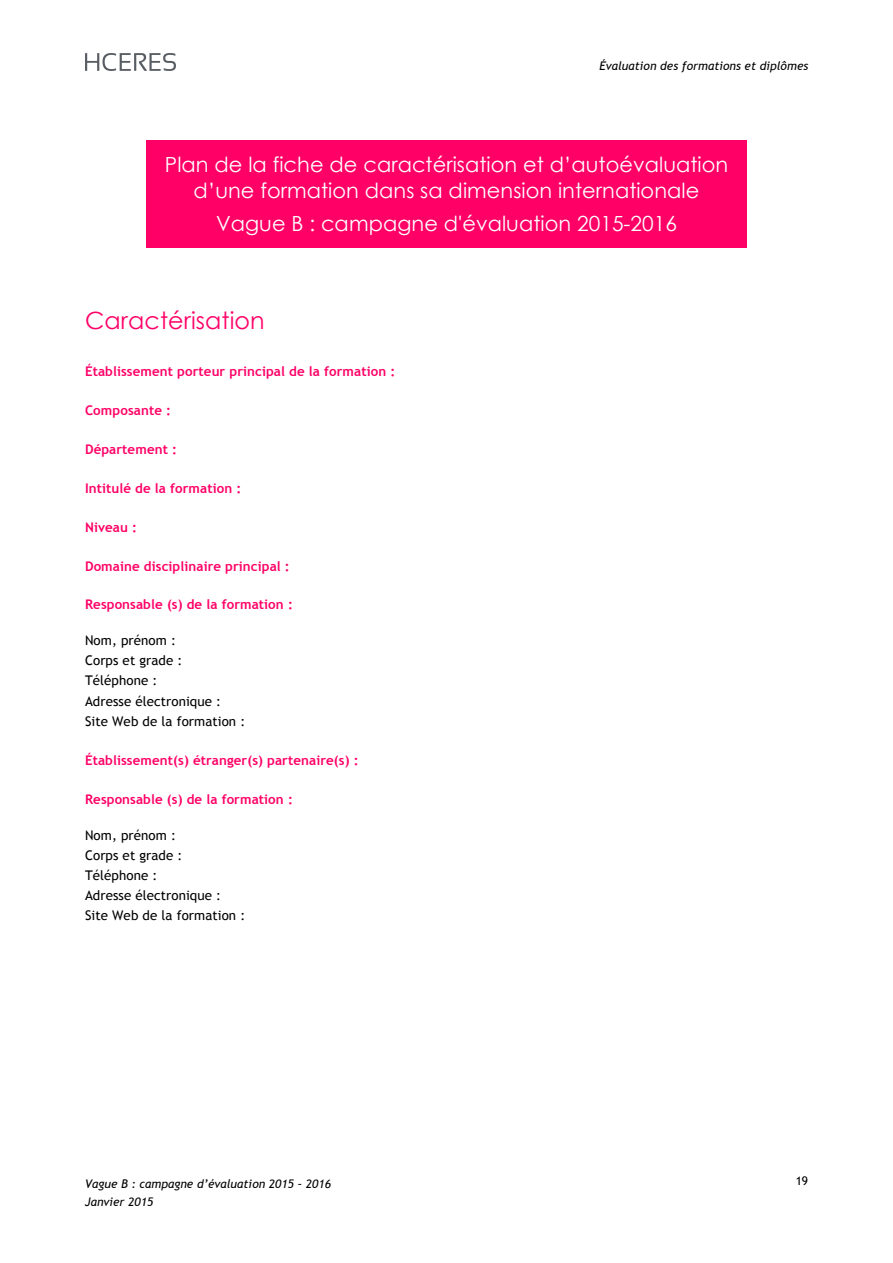
<style>
.page{position:relative;width:893px;height:1263px;background:#fff}
.page>*{position:absolute;margin:0;border:0;box-sizing:border-box;transform-origin:0 0}
.t1{font:23.7px "Century Gothic";letter-spacing:.005em;color:#f06}
.t2{font:20.85px/26px "Century Gothic";letter-spacing:.005em;color:#fff;text-align:center}
.t3{font:700 13.35px "Trebuchet MS";letter-spacing:.005em;color:#f06}
.t4{font:13.35px/20.2px "Trebuchet MS";letter-spacing:.005em;color:#000}
.t5{font:italic 11.85px/18px "Trebuchet MS";letter-spacing:.005em;color:#000}
.t6{font:11.85px "Trebuchet MS";color:#000}
</style>
<div class="page">
<img style="left:85px;top:53px;width:90px;height:17px">
<div style="left:147px;top:140px;width:599px;height:11px;background:#f06"></div>
<div style="left:147px;top:151px;width:599px;height:26px;background:#f06"></div>
<div style="left:147px;top:177px;width:599px;height:26px;background:#f06"></div>
<div style="left:147px;top:203px;width:599px;height:33px;background:#f06"></div>
<div style="left:147px;top:236px;width:599px;height:11px;background:#f06"></div>
<p class="t5" style="left:599px;top:57px;width:210px">Évaluation des formations et diplômes</p>
<h2 class="t2" style="left:165px;top:151px;width:565px">Plan de la fiche de caractérisation et d’autoévaluation d’une formation dans sa dimension internationale</h2>
<h2 class="t2" style="left:216px;top:210px;width:462px">Vague B : campagne d'évaluation 2015-2016</h2>
<h1 class="t1" style="left:85px;top:306px;width:181px">Caractérisation</h1>
<p class="t3" style="left:85px;top:364px;width:312px">Établissement porteur principal de la formation :</p>
<p class="t3" style="left:85px;top:403px;width:88px">Composante :</p>
<p class="t3" style="left:85px;top:441px;width:94px">Département :</p>
<p class="t3" style="left:85px;top:480px;width:158px">Intitulé de la formation :</p>
<p class="t3" style="left:85px;top:519px;width:54px">Niveau :</p>
<p class="t3" style="left:85px;top:558px;width:206px">Domaine disciplinaire principal :</p>
<p class="t3" style="left:85px;top:597px;width:209px">Responsable (s) de la formation :</p>
<p class="t4" style="left:85px;top:630px;width:162px">Nom, prénom :<br>Corps et grade :<br>Téléphone :<br>Adresse électronique :<br>Site Web de la formation :</p>
<p class="t3" style="left:85px;top:752px;width:275px">Établissement(s) étranger(s) partenaire(s) :</p>
<p class="t3" style="left:85px;top:791px;width:209px">Responsable (s) de la formation :</p>
<p class="t4" style="left:85px;top:825px;width:162px">Nom, prénom :<br>Corps et grade :<br>Téléphone :<br>Adresse électronique :<br>Site Web de la formation :</p>
<p class="t5" style="left:85px;top:1175px;width:247px">Vague B : campagne d’évaluation 2015 – 2016<br>Janvier 2015</p>
<p class="t6" style="left:795px;top:1174px;width:14px">19</p>
</div>
